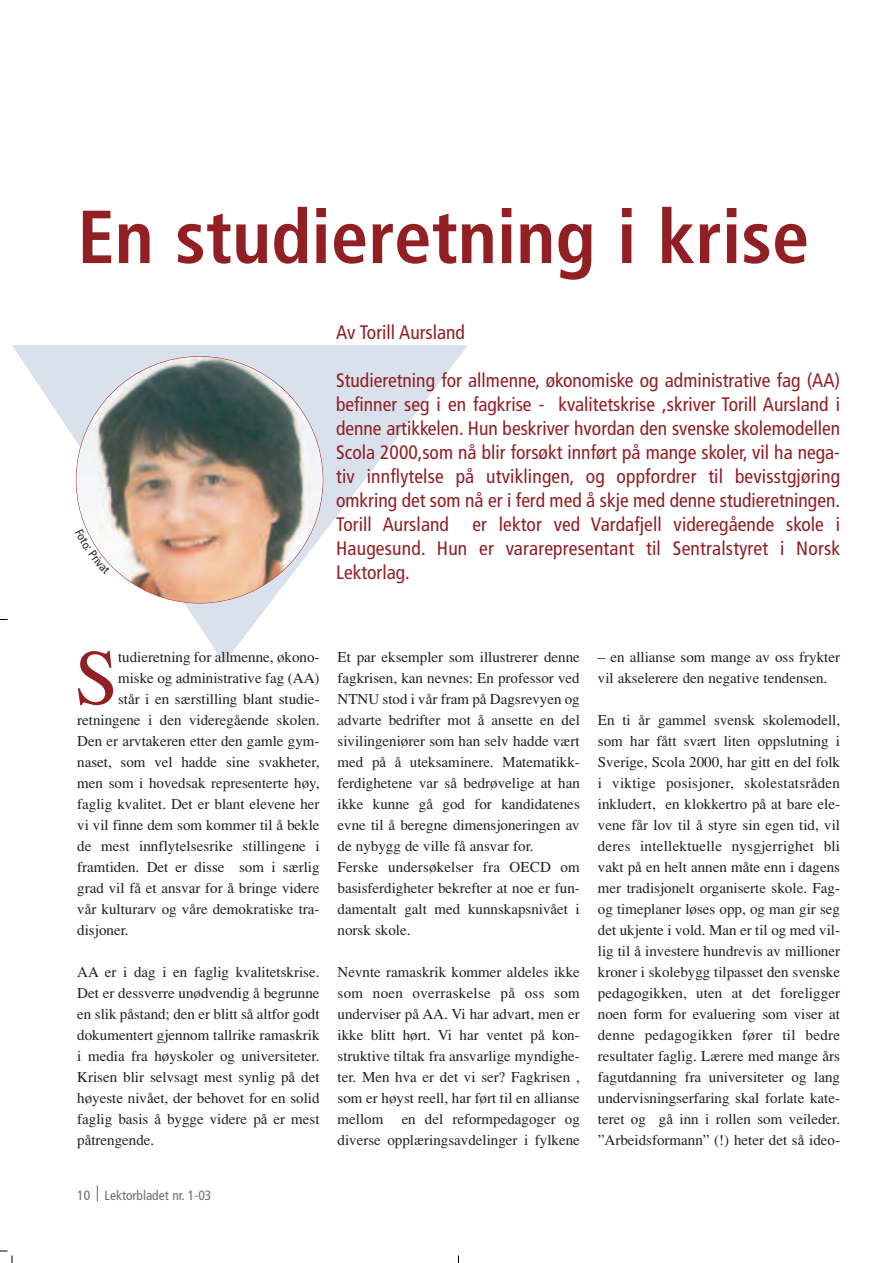
<style>
.page{position:relative;width:893px;height:1263px;background:#fff}
.page>*{position:absolute;margin:0;border:0;box-sizing:border-box;transform-origin:0 0}
.t1{font:78.45px "Times";color:#911f23}
.t2{font:700 condensed 75px "Frutiger";color:#911f23}
.t3{font:condensed 19.5px/24px "Frutiger";letter-spacing:.01em;color:#911f23;text-align:justify}
.t4{font:15px/21px "Times";color:#231f20;text-align:justify}
.t5{font:condensed 13.5px "Frutiger";color:#6c6d70}
</style>
<div class="page">
<svg style="left:0;top:345px;width:468px;height:918px"></svg>
<svg style="left:75px;top:529px;width:35px;height:45px"></svg>
<h2 class="t2" style="left:77px;top:207px;width:733px">En studieretning i krise</h2>
<h3 class="t3" style="left:336px;top:321px;width:130px">Av Torill Aursland</h3>
<p class="t3" style="left:336px;top:369px;width:505px">Studieretning for allmenne, økonomiske og administrative fag (AA) befinner seg i en fagkrise - kvalitetskrise ,skriver Torill Aursland i denne artikkelen. Hun beskriver hvordan den svenske skolemodellen Scola 2000,som nå blir forsøkt innført på mange skoler, vil ha nega&shy;tiv innflytelse på utviklingen, og oppfordrer til bevisstgjøring omkring det som nå er i ferd med å skje med denne studieretningen.<br>Torill Aursland er lektor ved Vardafjell videregående skole i Haugesund. Hun er vararepresentant til Sentralstyret i Norsk Lektorlag.</p>
<h1 class="t1" style="left:75px;top:649px;width:45px">S</h1>
<p class="t4" style="left:118px;top:648px;width:203px">tudieretning for allmenne, økono-</p>
<p class="t4" style="left:118px;top:669px;width:203px">miske og administrative fag (AA)</p>
<p class="t4" style="left:118px;top:690px;width:203px">står i en særstilling blant studie-</p>
<p class="t4" style="left:77px;top:711px;width:244px">retningene i den videregående skolen.</p>
<p class="t4" style="left:77px;top:732px;width:244px">Den er arvtakeren etter den gamle gym-</p>
<p class="t4" style="left:77px;top:753px;width:244px">naset, som vel hadde sine svakheter,</p>
<p class="t4" style="left:77px;top:774px;width:244px">men som i hovedsak representerte høy,</p>
<p class="t4" style="left:77px;top:795px;width:244px">faglig kvalitet. Det er blant elevene her</p>
<p class="t4" style="left:77px;top:816px;width:244px">vi vil finne dem som kommer til å bekle</p>
<p class="t4" style="left:77px;top:837px;width:244px">de mest innflytelsesrike stillingene i</p>
<p class="t4" style="left:77px;top:858px;width:244px">framtiden. Det er disse som i særlig</p>
<p class="t4" style="left:77px;top:879px;width:244px">grad vil få et ansvar for å bringe videre</p>
<p class="t4" style="left:77px;top:900px;width:244px">vår kulturarv og våre demokratiske tra-</p>
<p class="t4" style="left:77px;top:921px;width:53px">disjoner.</p>
<p class="t4" style="left:77px;top:963px;width:244px">AA er i dag i en faglig kvalitetskrise.<br>Det er dessverre unødvendig å begrunne en slik påstand; den er blitt så altfor godt dokumentert gjennom tallrike ramaskrik i media fra høyskoler og universiteter.<br>Krisen blir selvsagt mest synlig på det høyeste nivået, der behovet for en solid faglig basis å bygge videre på er mest påtrengende.</p>
<p class="t5" style="left:77px;top:1190px;width:135px">10 Lektorbladet nr. 1-03</p>
<p class="t4" style="left:337px;top:648px;width:244px;text-align:left">Et par eksempler som illustrerer denne fagkrisen, kan nevnes: En professor ved NTNU stod i vår fram på Dagsrevyen og advarte bedrifter mot å ansette en del sivilingeniører som han selv hadde vært med på å uteksaminere. Matematikk&shy;ferdighetene var så bedrøvelige at han ikke kunne gå god for kandidatenes evne til å beregne dimensjoneringen av de nybygg de ville få ansvar for.<br>Ferske undersøkelser fra OECD om basisferdigheter bekrefter at noe er fun&shy;damentalt galt med kunnskapsnivået i norsk skole.</p>
<p class="t4" style="left:337px;top:963px;width:244px">Nevnte ramaskrik kommer aldeles ikke som noen overraskelse på oss som underviser på AA. Vi har advart, men er ikke blitt hørt. Vi har ventet på kon&shy;struktive tiltak fra ansvarlige myndighe&shy;ter. Men hva er det vi ser? Fagkrisen , som er høyst reell, har ført til en allianse mellom en del reformpedagoger og diverse opplæringsavdelinger i fylkene</p>
<p class="t4" style="left:598px;top:648px;width:244px">– en allianse som mange av oss frykter vil akselerere den negative tendensen.</p>
<p class="t4" style="left:598px;top:711px;width:244px">En ti år gammel svensk skolemodell, som har fått svært liten oppslutning i Sverige, Scola 2000, har gitt en del folk i viktige posisjoner, skolestatsråden inkludert, en klokkertro på at bare ele&shy;vene får lov til å styre sin egen tid, vil deres intellektuelle nysgjerrighet bli vakt på en helt annen måte enn i dagens mer tradisjonelt organiserte skole. Fag&shy;og timeplaner løses opp, og man gir seg det ukjente i vold. Man er til og med vil&shy;lig til å investere hundrevis av millioner kroner i skolebygg tilpasset den svenske pedagogikken, uten at det foreligger noen form for evaluering som viser at denne pedagogikken fører til bedre resultater faglig. Lærere med mange års fagutdanning fra universiteter og lang undervisningserfaring skal forlate kate&shy;teret og gå inn i rollen som veileder. ”Arbeidsformann” (!) heter det så ideo-</p>
</div>
